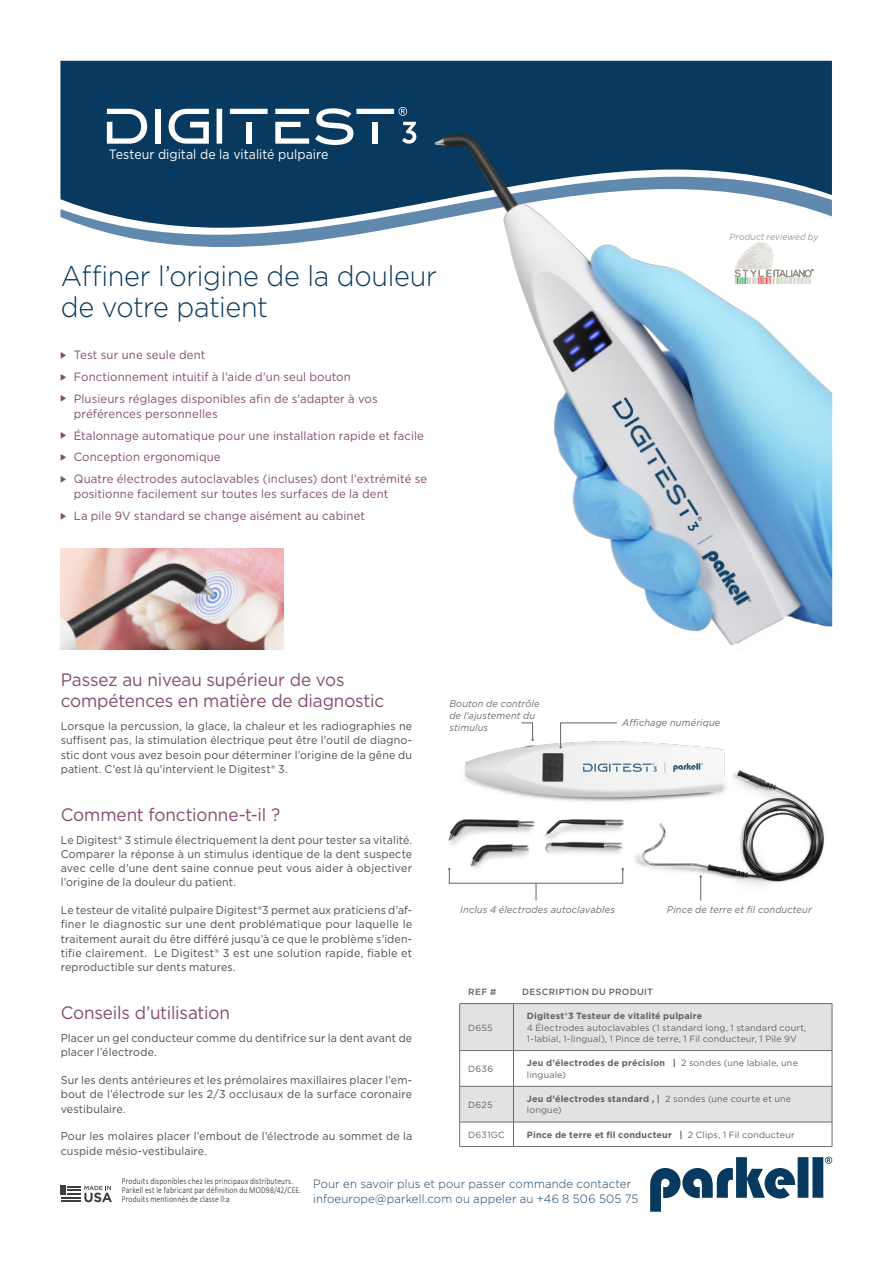
<style>
.page{position:relative;width:893px;height:1263px;background:#fff}
.page>*{position:absolute;margin:0;border:0;box-sizing:border-box;transform-origin:0 0}
.Main_Headline{font:300 28.5px/31.5px "Gotham";letter-spacing:-.015em;color:#083a5f;scale:.95 1}
.Article_subhead{font:18px/21px "Gotham";letter-spacing:-.01em;color:#854b70;scale:.95 1}
.t1{font:13.5px "Gotham";letter-spacing:.005em;color:#fff;scale:.91 1}
.t2{font:12px/15px "Gotham";letter-spacing:.01em;color:#854b70;scale:.95 1}
.t3{font:300 12px/15px "Gotham";letter-spacing:.015em;color:#154065;scale:.95 1}
.body_copy{font:11.25px/14.2px "Gotham";letter-spacing:.015em;color:#4b4c4d;text-align:justify;scale:.95 1}
.caption_italic{font:italic 9.75px/12px "Gotham";letter-spacing:.015em;color:#69696c;scale:.95 1}
.sku_description{font:9px/11.2px "Gotham";letter-spacing:.015em;color:#636366}
.rub{font:300 9px/9px "Calibri";letter-spacing:.02em;color:#231f20;scale:.85 1}
.sku_description-2{font:700 9px "Gotham";letter-spacing:.02em;color:#636366}
.price_column_header{font:500 9px "Gotham";letter-spacing:.035em;color:#636366}
.body_copy-2{font:italic 9px "Gotham";letter-spacing:.015em;color:#9b9888;scale:.95 1}
.s1{font-weight:700}
.s2{font-weight:400}
</style>
<div class="page">
<svg style="left:459px;top:1003px;width:374px;height:143px"></svg>
<hr style="left:459px;top:1146px;width:54px;height:1px;background:#6c6d70">
<hr style="left:513px;top:1146px;width:319px;height:1px;background:#6c6d70">
<img style="left:61px;top:549px;width:223px;height:101px">
<img style="left:448px;top:741px;width:377px;height:156px">
<svg style="left:521px;top:722px;width:13px;height:19px"></svg>
<svg style="left:559px;top:722px;width:58px;height:26px"></svg>
<svg style="left:536px;top:883px;width:1px;height:17px"></svg>
<svg style="left:700px;top:875px;width:2px;height:26px"></svg>
<svg style="left:650px;top:1156px;width:182px;height:56px"></svg>
<svg style="left:61px;top:1186px;width:51px;height:16px"></svg>
<svg style="left:117px;top:235px;width:236px;height:12px;fill:#6188ad"></svg>
<svg style="left:91px;top:228px;width:302px;height:7px"></svg>
<div style="left:60px;top:61px;width:772px;height:167px;background:#083a5f"></div>
<svg style="left:103px;top:105px;width:44px;height:39px"></svg>
<svg style="left:165px;top:105px;width:44px;height:39px"></svg>
<div style="left:217px;top:109px;width:5px;height:35px;background:#fff"></div>
<div style="left:246px;top:122px;width:5px;height:22px;background:#fff"></div>
<div style="left:230px;top:109px;width:38px;height:5px;background:#fff"></div>
<svg style="left:272px;top:105px;width:81px;height:40px"></svg>
<div style="left:275px;top:109px;width:34px;height:5px;background:#fff"></div>
<div style="left:155px;top:109px;width:5px;height:35px;background:#fff"></div>
<div style="left:372px;top:122px;width:6px;height:22px;background:#fff"></div>
<div style="left:356px;top:109px;width:38px;height:5px;background:#fff"></div>
<svg style="left:395px;top:104px;width:21px;height:40px"></svg>
<img style="left:404px;top:117px;width:428px;height:528px">
<svg style="left:735px;top:242px;width:78px;height:42px"></svg>
<p class="t1" style="left:109px;top:146px;width:243px">Testeur digital de la vitalité pulpaire</p>
<p class="Main_Headline" style="left:61px;top:259px;width:398px">Affiner l’origine de la douleur de votre patient</p>
<p class="t2" style="left:74px;top:347px;width:140px">Test sur une seule dent</p>
<p class="t2" style="left:74px;top:369px;width:293px">Fonctionnement intuitif à l'aide d'un seul bouton</p>
<p class="t2" style="left:74px;top:391px;width:322px">Plusieurs réglages disponibles afin de s'adapter à vos préférences personnelles</p>
<p class="t2" style="left:74px;top:428px;width:370px">Étalonnage automatique pour une installation rapide et facile</p>
<p class="t2" style="left:74px;top:449px;width:156px">Conception ergonomique</p>
<p class="t2" style="left:74px;top:471px;width:374px">Quatre électrodes autoclavables (incluses) dont l’extrémité se positionne facilement sur toutes les surfaces de la dent</p>
<p class="t2" style="left:74px;top:508px;width:308px">La pile 9V standard se change aisément au cabinet</p>
<p class="body_copy-2" style="left:730px;top:231px;width:95px">Product reviewed by</p>
<p class="Article_subhead" style="left:61px;top:669px;width:342px">Passez au niveau supérieur de vos compétences en matière de diagnostic</p>
<p class="body_copy" style="left:61px;top:719px;width:371px">Lorsque la percussion, la glace, la chaleur et les radiographies ne suffisent pas, la stimulation électrique peut être l'outil de diagno&shy;stic dont vous avez besoin pour déterminer l’origine de la gêne du patient. C'est là qu'intervient le Digitest® 3.</p>
<p class="Article_subhead" style="left:61px;top:803px;width:233px">Comment fonctionne-t-il ?</p>
<p class="body_copy" style="left:61px;top:832px;width:371px">Le Digitest® 3 stimule électriquement la dent pour tester sa vitalité.<br>Comparer la réponse à un stimulus identique de la dent suspecte avec celle d'une dent saine connue peut vous aider à objectiver l’origine de la douleur du patient.</p>
<p class="body_copy" style="left:61px;top:903px;width:371px">Le testeur de vitalité pulpaire Digitest®3 permet aux praticiens d’af&shy;finer le diagnostic sur une dent problématique pour laquelle le traitement aurait du être différé jusqu’à ce que le problème s’iden&shy;tifie clairement. Le Digitest® 3 est une solution rapide, fiable et reproductible sur dents matures.</p>
<p class="Article_subhead" style="left:61px;top:1002px;width:180px">Conseils d’utilisation</p>
<p class="body_copy" style="left:61px;top:1031px;width:371px">Placer un gel conducteur comme du dentifrice sur la dent avant de placer l’électrode.</p>
<p class="body_copy" style="left:61px;top:1073px;width:371px">Sur les dents antérieures et les prémolaires maxillaires placer l’em&shy;bout de l’électrode sur les 2/3 occlusaux de la surface coronaire vestibulaire.</p>
<p class="body_copy" style="left:61px;top:1129px;width:371px">Pour les molaires placer l’embout de l’électrode au sommet de la cuspide mésio-vestibulaire.</p>
<p class="caption_italic" style="left:449px;top:698px;width:96px">Bouton de contrôle de l'ajustement du stimulus</p>
<p class="caption_italic" style="left:622px;top:716px;width:105px">Affichage numérique</p>
<p class="caption_italic" style="left:460px;top:903px;width:164px">Inclus 4 électrodes autoclavables</p>
<p class="caption_italic" style="left:667px;top:903px;width:154px">Pince de terre et fil conducteur</p>
<p class="price_column_header" style="left:468px;top:986px;width:30px">REF #</p>
<p class="price_column_header" style="left:522px;top:986px;width:132px">DESCRIPTION DU PRODUIT</p>
<p class="sku_description" style="left:468px;top:1022px;width:26px">D655</p>
<p class="sku_description" style="left:527px;top:1010px;width:281px"><span class="s1">Digitest®3 Testeur de vitalité pulpaire<br></span>4 Électrodes autoclavables (1 standard long, 1 standard court,<br>1-labial, 1-lingual), 1 Pince de terre, 1 Fil conducteur, 1 Pile 9V</p>
<p class="sku_description" style="left:468px;top:1063px;width:26px">D636</p>
<p class="sku_description" style="left:527px;top:1057px;width:272px"><span class="s1">Jeu d’électrodes de précision |</span> 2 sondes (une labiale, une linguale)</p>
<p class="sku_description" style="left:468px;top:1099px;width:26px">D625</p>
<p class="sku_description" style="left:527px;top:1093px;width:266px"><span class="s1">Jeu d’électrodes standard , |</span> 2 sondes (une courte et une longue)</p>
<p class="sku_description" style="left:468px;top:1129px;width:38px">D631GC</p>
<p class="sku_description-2" style="left:527px;top:1129px;width:269px">Pince de terre et fil conducteur | <span class="s2">2 Clips, 1 Fil conducteur</span></p>
<p class="rub" style="left:122px;top:1176px;width:212px">Produits disponibles chez les principaux distributeurs.<br>Parkell est le fabricant par définition du MOD98/42/CEE.<br>Produits mentionnés de classe ll:a</p>
<p class="t3" style="left:313px;top:1176px;width:344px">Pour en savoir plus et pour passer commande contacter infoeurope@parkell.com ou appeler au +46 8 506 505 75</p>
</div>
